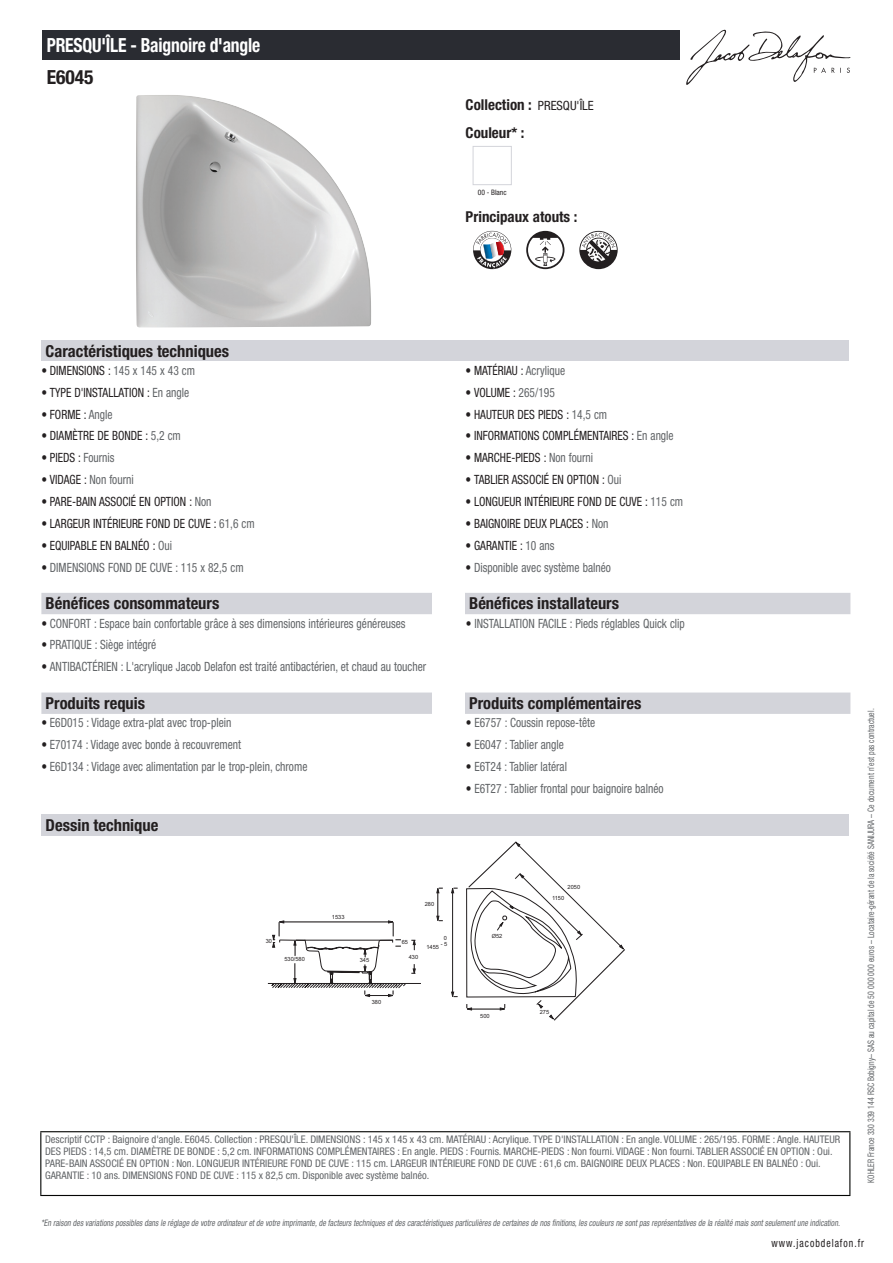
<style>
.page{position:relative;width:893px;height:1263px;background:#fff}
.page>*{position:absolute;margin:0;border:0;box-sizing:border-box;transform-origin:0 0}
.t1{font:700 condensed 19.5px "Helvetica Neue LT Std";letter-spacing:-.01em;color:#fff;scale:.9 1}
.t2{font:700 condensed 19.5px "Helvetica Neue LT Std";color:#231f20}
.t3{font:700 condensed 16.5px "Helvetica Neue LT Std";color:#231f20}
.t4{font:700 condensed 15px/27.8px "Helvetica Neue LT Std";color:#231f20}
.t5{font:condensed 12.75px "Helvetica Neue LT Std";color:#626568;scale:.9 1}
.t6{font:condensed 12.75px "Helvetica Neue LT Std";color:#231f20;scale:.9 1}
.t7{font:condensed 11.25px "Helvetica Neue LT Std";letter-spacing:.1em;color:#231f20;scale:.87 1}
.t8{font:condensed 10.5px/12px "Helvetica Neue LT Std";color:#626568}
.t9{font:italic condensed 9px "Helvetica Neue LT Std";color:#626568;scale:.87 1}
.t10{font:condensed 9px "Helvetica Neue LT Std";color:#626568;scale:.87 1}
.t11{font:condensed 7.5px "Helvetica Neue LT Std";color:#231f20}
.t12{font:5.7px "Arial";color:#231f20}
.s1{font-weight:400;font-size:12.75px}
.s2{color:#626568}
.s3{color:#231f20}
</style>
<div class="page">
<svg style="left:686px;top:30px;width:164px;height:55px"></svg>
<img style="left:136px;top:95px;width:235px;height:233px">
<div style="left:473px;top:146px;width:39px;height:39px;border:1px solid #d3d4da"></div>
<svg style="left:473px;top:231px;width:38px;height:38px"></svg>
<svg style="left:526px;top:231px;width:38px;height:38px"></svg>
<svg style="left:579px;top:231px;width:39px;height:38px"></svg>
<div style="left:41px;top:340px;width:808px;height:21px;background:#d3d4da"></div>
<div style="left:41px;top:593px;width:809px;height:21px;background:#d3d4da"></div>
<div style="left:432px;top:593px;width:33px;height:21px;background:#fff"></div>
<div style="left:41px;top:692px;width:809px;height:22px;background:#d3d4da"></div>
<div style="left:432px;top:692px;width:33px;height:22px;background:#fff"></div>
<div style="left:41px;top:814px;width:808px;height:21px;background:#d3d4da"></div>
<svg style="left:436px;top:887px;width:7px;height:35px"></svg>
<hr style="left:452px;top:891px;width:1px;height:102px;background:#231f20">
<svg style="left:451px;top:887px;width:7px;height:6px"></svg>
<svg style="left:451px;top:991px;width:7px;height:7px"></svg>
<hr style="left:268px;top:983px;width:153px;height:1px;background:#231f20">
<svg style="left:466px;top:842px;width:159px;height:179px"></svg>
<svg style="left:271px;top:920px;width:145px;height:77px"></svg>
<div style="left:43px;top:30px;width:637px;height:30px;background:#2a2c32"></div>
<hr style="left:40px;top:1131px;width:810px;height:1px;background:#040503">
<hr style="left:40px;top:1132px;width:1px;height:63px;background:#040503">
<hr style="left:849px;top:1132px;width:1px;height:63px;background:#040503">
<hr style="left:40px;top:1195px;width:810px;height:1px;background:#040503">
<h1 class="t1" style="left:47px;top:33px;width:239px">PRESQU'ÎLE - Baignoire d'angle</h1>
<h1 class="t2" style="left:47px;top:65px;width:48px">E6045</h1>
<h3 class="t4" style="left:466px;top:90px;width:130px">Collection : <span class="s1">PRESQU'ÎLE<br></span>Couleur* :</h3>
<p class="t11" style="left:478px;top:188px;width:30px">00 - Blanc</p>
<h3 class="t4" style="left:466px;top:203px;width:113px">Principaux atouts :</h3>
<h2 class="t3" style="left:46px;top:341px;width:185px">Caractéristiques techniques</h2>
<p class="t6" style="left:41px;top:363px;width:172px">• DIMENSIONS : <span class="s2">145 x 145 x 43 cm</span></p>
<p class="t6" style="left:466px;top:363px;width:112px">• MATÉRIAU : <span class="s2">Acrylique</span></p>
<p class="t6" style="left:41px;top:385px;width:166px">• TYPE D'INSTALLATION : <span class="s2">En angle</span></p>
<p class="t6" style="left:466px;top:385px;width:101px">• VOLUME : <span class="s2">265/195</span></p>
<p class="t6" style="left:41px;top:407px;width:80px">• FORME : <span class="s2">Angle</span></p>
<p class="t6" style="left:466px;top:407px;width:159px">• HAUTEUR DES PIEDS : <span class="s2">14,5 cm</span></p>
<p class="t6" style="left:41px;top:428px;width:156px">• DIAMÈTRE DE BONDE : <span class="s2">5,2 cm</span></p>
<p class="t6" style="left:466px;top:428px;width:233px">• INFORMATIONS COMPLÉMENTAIRES : <span class="s2">En angle</span></p>
<p class="t6" style="left:41px;top:450px;width:83px">• PIEDS : <span class="s2">Fournis</span></p>
<p class="t6" style="left:466px;top:450px;width:143px">• MARCHE-PIEDS : <span class="s2">Non fourni</span></p>
<p class="t5" style="left:41px;top:472px;width:104px"><span class="s3">• VIDAGE :</span> Non fourni</p>
<p class="t6" style="left:466px;top:472px;width:175px">• TABLIER ASSOCIÉ EN OPTION : <span class="s2">Oui</span></p>
<p class="t6" style="left:41px;top:494px;width:191px">• PARE-BAIN ASSOCIÉ EN OPTION : <span class="s2">Non</span></p>
<p class="t6" style="left:466px;top:494px;width:243px">• LONGUEUR INTÉRIEURE FOND DE CUVE : <span class="s2">115 cm</span></p>
<p class="t6" style="left:41px;top:516px;width:238px">• LARGEUR INTÉRIEURE FOND DE CUVE : <span class="s2">61,6 cm</span></p>
<p class="t6" style="left:466px;top:516px;width:160px">• BAIGNOIRE DEUX PLACES : <span class="s2">Non</span></p>
<p class="t6" style="left:41px;top:538px;width:147px">• EQUIPABLE EN BALNÉO : <span class="s2">Oui</span></p>
<p class="t6" style="left:466px;top:538px;width:100px">• GARANTIE : <span class="s2">10 ans</span></p>
<p class="t5" style="left:41px;top:560px;width:226px"><span class="s3">•</span> DIMENSIONS FOND DE CUVE : 115 x 82,5 cm</p>
<p class="t5" style="left:466px;top:560px;width:163px"><span class="s3">•</span> Disponible avec système balnéo</p>
<h2 class="t3" style="left:46px;top:593px;width:175px">Bénéfices consommateurs</h2>
<h2 class="t3" style="left:469px;top:593px;width:151px">Bénéfices installateurs</h2>
<p class="t5" style="left:41px;top:616px;width:406px"><span class="s3">•</span> CONFORT : Espace bain confortable grâce à ses dimensions intérieures généreuses</p>
<p class="t5" style="left:466px;top:616px;width:245px"><span class="s3">•</span> INSTALLATION FACILE : Pieds réglables Quick clip</p>
<p class="t5" style="left:41px;top:637px;width:129px"><span class="s3">•</span> PRATIQUE : Siège intégré</p>
<p class="t5" style="left:41px;top:659px;width:429px"><span class="s3">•</span> ANTIBACTÉRIEN : L'acrylique Jacob Delafon est traité antibactérien, et chaud au toucher</p>
<h2 class="t3" style="left:46px;top:693px;width:101px">Produits requis</h2>
<h2 class="t3" style="left:469px;top:693px;width:174px">Produits complémentaires</h2>
<p class="t5" style="left:41px;top:715px;width:213px"><span class="s3">•</span> E6D015 : Vidage extra-plat avec trop-plein</p>
<p class="t5" style="left:466px;top:715px;width:145px"><span class="s3">•</span> E6757 : Coussin repose-tête</p>
<p class="t5" style="left:41px;top:737px;width:223px"><span class="s3">•</span> E70174 : Vidage avec bonde à recouvrement</p>
<p class="t5" style="left:466px;top:737px;width:110px"><span class="s3">•</span> E6047 : Tablier angle</p>
<p class="t5" style="left:41px;top:759px;width:297px"><span class="s3">•</span> E6D134 : Vidage avec alimentation par le trop-plein, chrome</p>
<p class="t5" style="left:466px;top:759px;width:114px"><span class="s3">•</span> E6T24 : Tablier latéral</p>
<p class="t5" style="left:466px;top:781px;width:221px"><span class="s3">•</span> E6T27 : Tablier frontal pour baignoire balnéo</p>
<h2 class="t3" style="left:46px;top:815px;width:114px">Dessin technique</h2>
<p class="t12" style="left:568px;top:883px;width:14px">2050</p>
<p class="t12" style="left:266px;top:937px;width:8px">30</p>
<p class="t12" style="left:284px;top:955px;width:22px">530/580</p>
<p class="t12" style="left:332px;top:913px;width:14px">1533</p>
<p class="t12" style="left:360px;top:957px;width:11px">345</p>
<p class="t12" style="left:372px;top:998px;width:11px">380</p>
<p class="t12" style="left:402px;top:939px;width:8px">65</p>
<p class="t12" style="left:425px;top:901px;width:11px">280</p>
<p class="t12" style="left:426px;top:943px;width:14px">1455</p>
<p class="t12" style="left:444px;top:934px;width:5px">0</p>
<p class="t12" style="left:441px;top:940px;width:8px">- 5</p>
<p class="t12" style="left:409px;top:953px;width:11px">430</p>
<p class="t12" style="left:492px;top:932px;width:12px">Ø52</p>
<p class="t12" style="left:480px;top:1012px;width:11px">500</p>
<p class="t12" style="left:552px;top:894px;width:14px">1150</p>
<p class="t12" style="left:540px;top:1008px;width:11px">275</p>
<p class="t8" style="left:45px;top:1134px;width:797px">Descriptif CCTP : Baignoire d'angle. E6045. Collection : PRESQU'ÎLE. DIMENSIONS : 145 x 145 x 43 cm. MATÉRIAU : Acrylique. TYPE D'INSTALLATION : En angle. VOLUME : 265/195. FORME : Angle. HAUTEUR DES PIEDS : 14,5 cm. DIAMÈTRE DE BONDE : 5,2 cm. INFORMATIONS COMPLÉMENTAIRES : En angle. PIEDS : Fournis. MARCHE-PIEDS : Non fourni. VIDAGE : Non fourni. TABLIER ASSOCIÉ EN OPTION : Oui.<br>PARE-BAIN ASSOCIÉ EN OPTION : Non. LONGUEUR INTÉRIEURE FOND DE CUVE : 115 cm. LARGEUR INTÉRIEURE FOND DE CUVE : 61,6 cm. BAIGNOIRE DEUX PLACES : Non. EQUIPABLE EN BALNÉO : Oui.<br>GARANTIE : 10 ans. DIMENSIONS FOND DE CUVE : 115 x 82,5 cm. Disponible avec système balnéo.</p>
<p class="t10" style="left:866px;top:1183px;width:547px;rotate:-90deg">KOHLER France 330 339 144 RSC Bobigny– SAS au capital de 50 000 000 euros – Locataire-gérant de la société SANIJURA – Ce document n’est pas contractuel.</p>
<p class="t9" style="left:41px;top:1217px;width:922px">*En raison desvariationspossiblesdansle réglage de votre ordinateuretde votre imprimante,de facteurstechniquesetdescaractéristiquesparticulièresde certainesde nosfinitions,lescouleursne sontpasreprésentativesde la réalité maissontseulementune indication.</p>
<p class="t7" style="left:772px;top:1237px;width:108px">www.jacobdelafon.fr</p>
</div>
